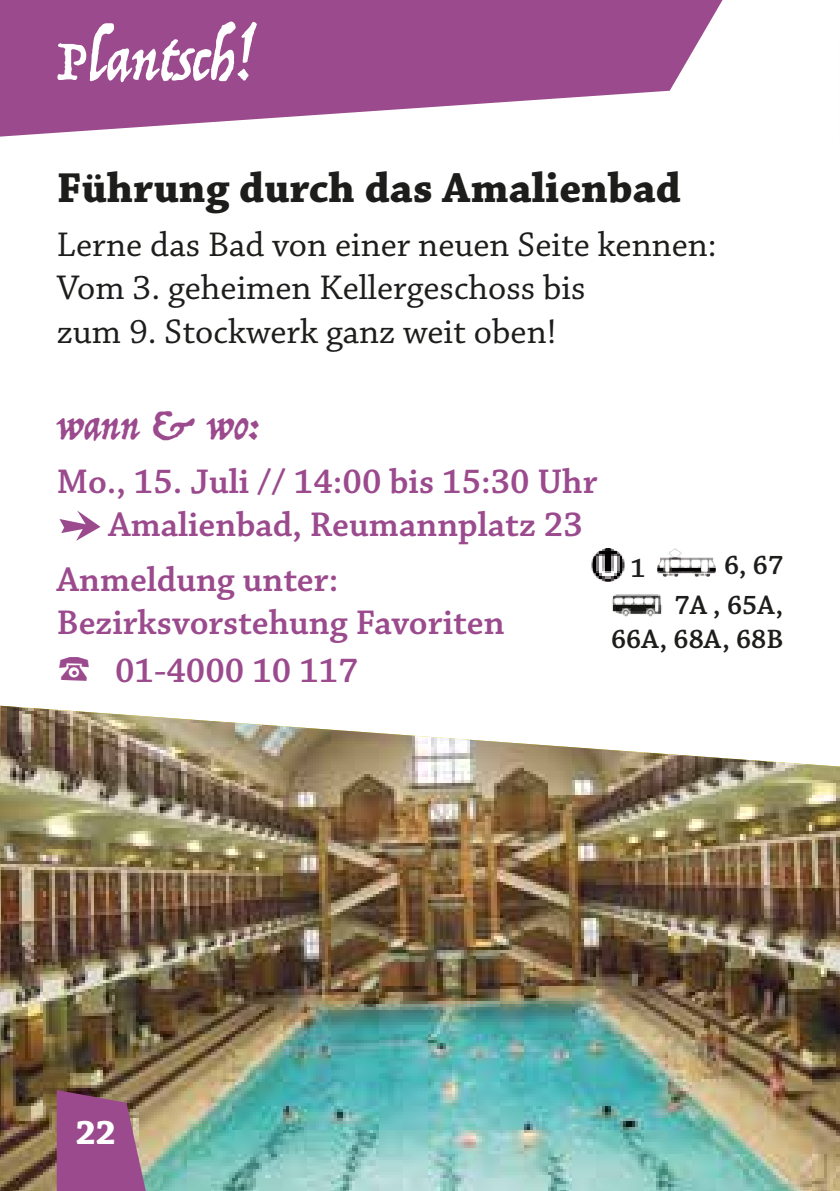
<style>
.page{position:relative;width:840px;height:1191px;background:#fff}
.page>*{position:absolute;margin:0;border:0;box-sizing:border-box;transform-origin:0 0}
.t1{font:64px "Trattatello";color:#fff}
.t2{font:700 44px "Chaparral Pro";color:#1d1d1b}
.t3{font:44px "Trattatello";color:#9b4a8d}
.t4{font:600 36px/43.2px "Chaparral Pro";color:#9b4a8d}
.t5{font:36px/43.2px "Chaparral Pro";color:#1d1d1b}
.t6{font:700 36px "Chaparral Pro";color:#fff}
.t7{font:600 28px/33.6px "Chaparral Pro";color:#1d1d1b;text-align:right}
</style>
<div class="page">
<svg style="left:0;top:0;width:723px;height:137px;fill:#9b4a8d"></svg>
<img style="left:0;top:705px;width:839px;height:486px">
<svg style="left:57px;top:1090px;width:89px;height:101px;background:#9a5485"></svg>
<img style="left:612px;top:576px;width:54px;height:41px">
<img style="left:657px;top:548px;width:57px;height:28px">
<img style="left:591px;top:548px;width:45px;height:34px">
<h1 class="t1" style="left:57px;top:20px;width:197px">Plantsch!</h1>
<p class="t2" style="left:57px;top:162px;width:625px">Führung durch das Amalienbad</p>
<p class="t5" style="left:57px;top:224px;width:661px">Lerne das Bad von einer neuen Seite kennen:<br>Vom 3. geheimen Kellergeschoss bis<br>zum 9. Stockwerk ganz weit oben!</p>
<p class="t3" style="left:57px;top:398px;width:204px">wann &amp; wo:</p>
<p class="t4" style="left:108px;top:461px;width:490px;text-indent:-52px">Mo., 15. Juli // 14:00 bis 15:30 Uhr<br>Amalienbad, Reumannplatz 23</p>
<p class="t4" style="left:57px;top:559px;width:449px">Anmeldung unter:<br>Bezirksvorstehung Favoriten</p>
<p class="t4" style="left:57px;top:650px;width:302px">★ 01-4000 10 117</p>
<p class="t7" style="left:630px;top:552px;width:17px">1</p>
<p class="t7" style="left:723px;top:549px;width:61px">6, 67</p>
<p class="t7" style="left:610px;top:589px;width:173px">7A , 65A,<br>66A, 68A, 68B</p>
<p class="t6" style="left:75px;top:1111px;width:42px">22</p>
</div>
